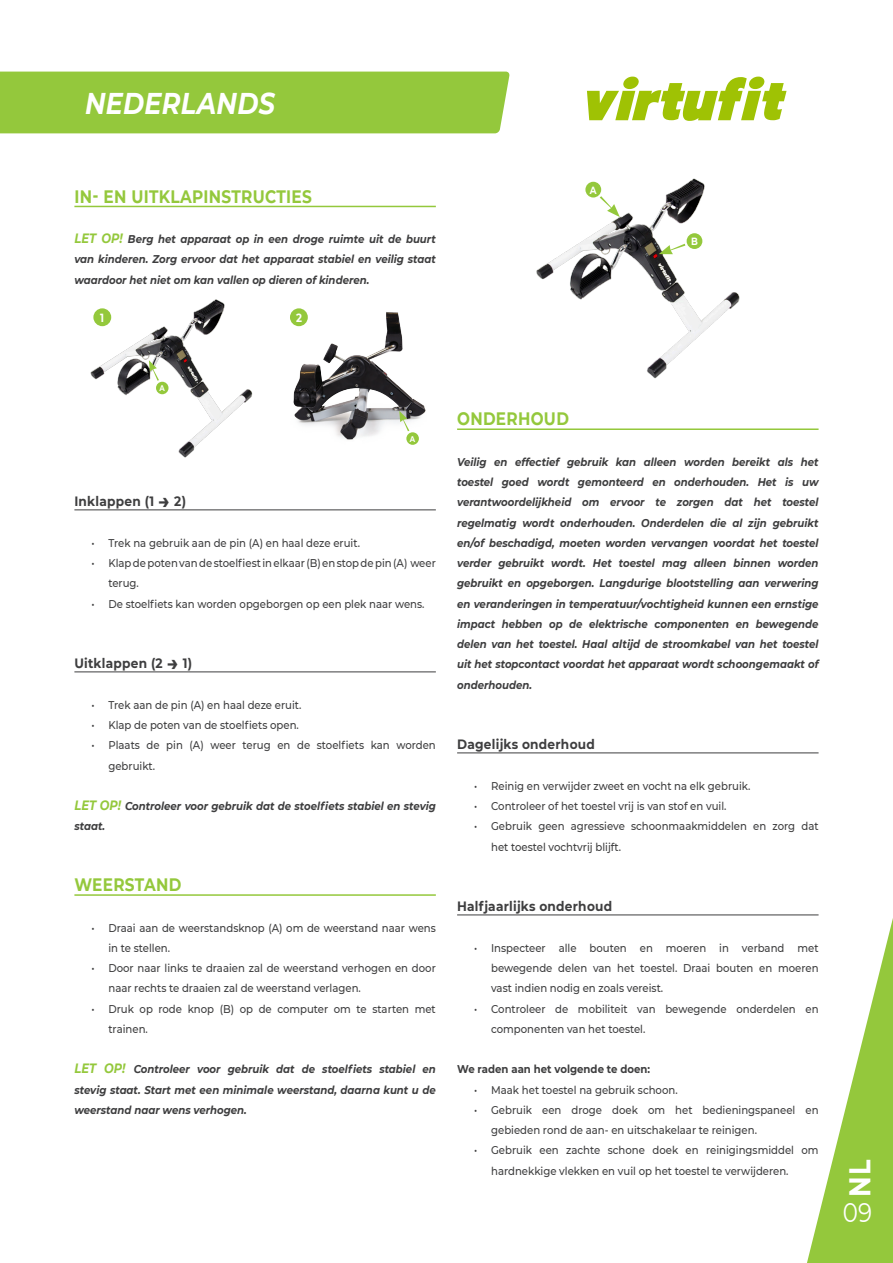
<style>
.page{position:relative;width:893px;height:1263px;background:#fff}
.page>*{position:absolute;margin:0;border:0;box-sizing:border-box;transform-origin:0 0}
.t1{font:italic 700 30px "Montserrat";letter-spacing:.01em;color:#fff;scale:.85 1}
.t2{font:700 30px "Montserrat";color:#fff;scale:.85 1}
.t3{font:27px "Montserrat";color:#fff;scale:.85 1}
.VF__Opsomming_platte{font:700 18px "Montserrat";letter-spacing:.02em;color:#94c83c;scale:.85 1}
.VF__Opsomming_platte-2{font:700 13.5px "Montserrat";letter-spacing:.02em;color:#3e3e3f;scale:.9 1}
.t4{font:700 11.85px "Montserrat";color:#fff;scale:.85 1}
.t5{font:500 11.25px/20.2px "Montserrat";color:#3e3e3f;scale:.9 1}
.VF__Opsomming_platte-3{font:italic 700 11.25px/20.2px "Montserrat";color:#3e3e3f;text-align:justify;scale:.9 1}
.t6{font:700 11.25px "Montserrat";color:#3e3e3f;scale:.9 1}
.t7{font:700 10.5px "Montserrat";color:#fff;scale:.85 1}
.t8{font:700 8.25px "Montserrat";color:#fff;scale:.85 1}
.s1{font-size:13.5px;color:#94c83c}
.s2{font-size:20.25px}
</style>
<div class="page">
<div style="left:0;top:72px;width:510px;height:61px;background:#94c83c"></div>
<svg style="left:587px;top:77px;width:199px;height:44px"></svg>
<svg style="left:798px;top:753px;width:95px;height:510px"></svg>
<hr style="left:457px;top:428px;width:362px;height:2px;background:#94c83c">
<hr style="left:457px;top:752px;width:362px;height:1px;background:#3e3e3f">
<hr style="left:457px;top:914px;width:362px;height:1px;background:#3e3e3f">
<img style="left:536px;top:178px;width:204px;height:201px">
<div style="left:585px;top:182px;width:16px;height:15px;background:#94c83c;border-radius:50%"></div>
<svg style="left:600px;top:196px;width:20px;height:21px"></svg>
<div style="left:687px;top:233px;width:15px;height:16px;background:#94c83c;border-radius:50%"></div>
<svg style="left:659px;top:244px;width:26px;height:10px"></svg>
<hr style="left:74px;top:206px;width:362px;height:1px;background:#94c83c">
<hr style="left:74px;top:509px;width:362px;height:1px;background:#3e3e3f">
<hr style="left:74px;top:671px;width:362px;height:1px;background:#3e3e3f">
<hr style="left:74px;top:894px;width:362px;height:2px;background:#94c83c">
<img style="left:90px;top:299px;width:163px;height:159px">
<img style="left:290px;top:312px;width:136px;height:133px">
<div style="left:156px;top:382px;width:13px;height:12px;background:#94c83c;border-radius:50%"></div>
<div style="left:290px;top:308px;width:18px;height:18px;background:#94c83c;border-radius:50%"></div>
<div style="left:93px;top:308px;width:18px;height:18px;background:#94c83c;border-radius:50%"></div>
<svg style="left:149px;top:360px;width:10px;height:21px"></svg>
<div style="left:406px;top:432px;width:13px;height:13px;background:#94c83c;border-radius:50%"></div>
<svg style="left:399px;top:411px;width:10px;height:20px"></svg>
<h1 class="t1" style="left:85px;top:82px;width:225px">NEDERLANDS</h1>
<p class="VF__Opsomming_platte" style="left:74px;top:183px;width:281px">IN- EN UITKLAPINSTRUCTIES</p>
<p class="VF__Opsomming_platte-3" style="left:74px;top:228px;width:403px"><span class="s1">LET OP!</span> Berg het apparaat op in een droge ruimte uit de buurt van kinderen. Zorg ervoor dat het apparaat stabiel en veilig staat waardoor het niet om kan vallen op dieren of kinderen.</p>
<p class="t4" style="left:100px;top:309px;width:6px">1</p>
<p class="t4" style="left:296px;top:309px;width:8px">2</p>
<p class="t7" style="left:590px;top:182px;width:10px">A</p>
<p class="t7" style="left:691px;top:234px;width:9px">B</p>
<p class="t8" style="left:159px;top:382px;width:8px">A</p>
<p class="t8" style="left:410px;top:433px;width:8px">A</p>
<p class="VF__Opsomming_platte-2" style="left:74px;top:492px;width:126px">Inklappen (1 <span class="s2">→</span> 2)</p>
<p class="t5" style="left:91px;top:532px;width:300px">• Trek na gebruik aan de pin (A) en haal deze eruit.</p>
<p class="t5" style="left:108px;top:552px;width:365px;text-indent:-17px">• Klap de poten van de stoelfiest in elkaar (B) en stop de pin (A) weer terug.</p>
<p class="t5" style="left:91px;top:593px;width:372px">• De stoelfiets kan worden opgeborgen op een plek naar wens.</p>
<p class="VF__Opsomming_platte-2" style="left:74px;top:654px;width:132px">Uitklappen (2 <span class="s2">→</span> 1)</p>
<p class="t5" style="left:91px;top:694px;width:235px">• Trek aan de pin (A) en haal deze eruit.</p>
<p class="t5" style="left:91px;top:714px;width:232px">• Klap de poten van de stoelfiets open.</p>
<p class="t5" style="left:108px;top:735px;width:365px;text-indent:-17px">• Plaats de pin (A) weer terug en de stoelfiets kan worden gebruikt.</p>
<p class="VF__Opsomming_platte-3" style="left:74px;top:795px;width:403px"><span class="s1">LET OP!</span> Controleer voor gebruik dat de stoelfiets stabiel en stevig staat.</p>
<p class="VF__Opsomming_platte" style="left:74px;top:872px;width:127px">WEERSTAND</p>
<p class="t5" style="left:108px;top:917px;width:365px;text-indent:-17px">• Draai aan de weerstandsknop (A) om de weerstand naar wens in te stellen.</p>
<p class="t5" style="left:108px;top:957px;width:365px;text-indent:-17px">• Door naar links te draaien zal de weerstand verhogen en door naar rechts te draaien zal de weerstand verlagen.</p>
<p class="t5" style="left:108px;top:998px;width:365px;text-indent:-17px">• Druk op rode knop (B) op de computer om te starten met trainen.</p>
<p class="VF__Opsomming_platte-3" style="left:74px;top:1059px;width:403px"><span class="s1">LET OP!</span> Controleer voor gebruik dat de stoelfiets stabiel en stevig staat. Start met een minimale weerstand, daarna kunt u de weerstand naar wens verhogen.</p>
<p class="VF__Opsomming_platte" style="left:457px;top:406px;width:133px">ONDERHOUD</p>
<p class="VF__Opsomming_platte-3" style="left:457px;top:451px;width:403px">Veilig en effectief gebruik kan alleen worden bereikt als het toestel goed wordt gemonteerd en onderhouden. Het is uw verantwoordelijkheid om ervoor te zorgen dat het toestel regelmatig wordt onderhouden. Onderdelen die al zijn gebruikt en/of beschadigd, moeten worden vervangen voordat het toestel verder gebruikt wordt. Het toestel mag alleen binnen worden gebruikt en opgeborgen. Langdurige blootstelling aan verwering en veranderingen in temperatuur/vochtigheid kunnen een ernstige impact hebben op de elektrische componenten en bewegende delen van het toestel. Haal altijd de stroomkabel van het toestel uit het stopcontact voordat het apparaat wordt schoongemaakt of onderhouden.</p>
<p class="VF__Opsomming_platte-2" style="left:457px;top:735px;width:155px">Dagelijks onderhoud</p>
<p class="t5" style="left:474px;top:775px;width:309px">• Reinig en verwijder zweet en vocht na elk gebruik.</p>
<p class="t5" style="left:474px;top:795px;width:282px">• Controleer of het toestel vrij is van stof en vuil.</p>
<p class="t5" style="left:491px;top:816px;width:365px;text-indent:-17px">• Gebruik geen agressieve schoonmaakmiddelen en zorg dat het toestel vochtvrij blijft.</p>
<p class="VF__Opsomming_platte-2" style="left:457px;top:897px;width:174px">Halfjaarlijks onderhoud</p>
<p class="t5" style="left:491px;top:937px;width:365px;text-align:justify;text-indent:-17px">• Inspecteer alle bouten en moeren in verband met bewegende delen van het toestel. Draai bouten en moeren vast indien nodig en zoals vereist.</p>
<p class="t5" style="left:491px;top:998px;width:365px;text-indent:-17px">• Controleer de mobiliteit van bewegende onderdelen en componenten van het toestel.</p>
<p class="t6" style="left:457px;top:1061px;width:216px">We raden aan het volgende te doen:</p>
<p class="t5" style="left:474px;top:1079px;width:228px">• Maak het toestel na gebruik schoon.</p>
<p class="t5" style="left:491px;top:1099px;width:365px;text-indent:-17px">• Gebruik een droge doek om het bedieningspaneel en gebieden rond de aan- en uitschakelaar te reinigen.</p>
<p class="t5" style="left:491px;top:1140px;width:365px;text-indent:-17px">• Gebruik een zachte schone doek en reinigingsmiddel om hardnekkige vlekken en vuil op het toestel te verwijderen.</p>
<h1 class="t2" style="left:838px;top:1197px;width:45px;rotate:-90deg">NL</h1>
<h2 class="t3" style="left:843px;top:1194px;width:36px">09</h2>
</div>
